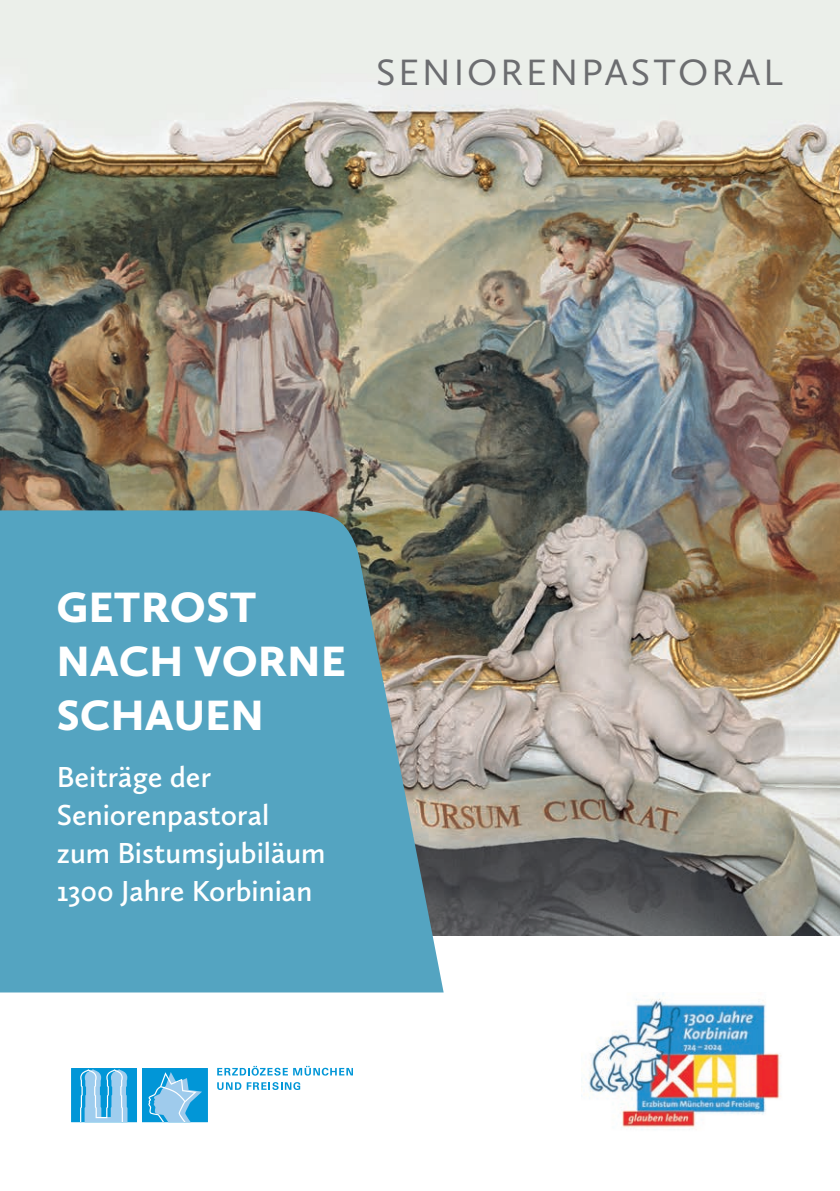
<style>
.page{position:relative;width:840px;height:1191px;background:#fff}
.page>*{position:absolute;margin:0;border:0;box-sizing:border-box;transform-origin:0 0}
.t1{font:900 44px/54px "Calluna Sans";letter-spacing:.015em;color:#fff}
.t2{font:38px "Calluna Sans";letter-spacing:.08em;color:#6c6d70}
.t3{font:600 30px/38px "Calluna Sans";color:#fff}
</style>
<div class="page">
<img style="left:0;top:0;width:839px;height:935px">
<img style="left:581px;top:992px;width:200px;height:138px">
<div style="left:142px;top:1068px;width:66px;height:54px;background:#0196d7"></div>
<div style="left:71px;top:1068px;width:66px;height:54px;background:#0196d7"></div>
<svg style="left:80px;top:1069px;width:47px;height:53px"></svg>
<svg style="left:148px;top:1072px;width:54px;height:50px"></svg>
<svg style="left:217px;top:1065px;width:136px;height:10px"></svg>
<svg style="left:217px;top:1082px;width:83px;height:8px"></svg>
<svg style="left:0;top:510px;width:443px;height:482px;background:#599fb7"></svg>
<p class="t2" style="left:376px;top:49px;width:408px">SENIORENPASTORAL</p>
<h1 class="t1" style="left:57px;top:579px;width:290px">GETROST<br>NACH VORNE<br>SCHAUEN</h1>
<p class="t3" style="left:57px;top:757px;width:270px">Beiträge der<br>Seniorenpastoral zum Bistumsjubiläum<br>1300 Jahre Korbinian</p>
</div>
